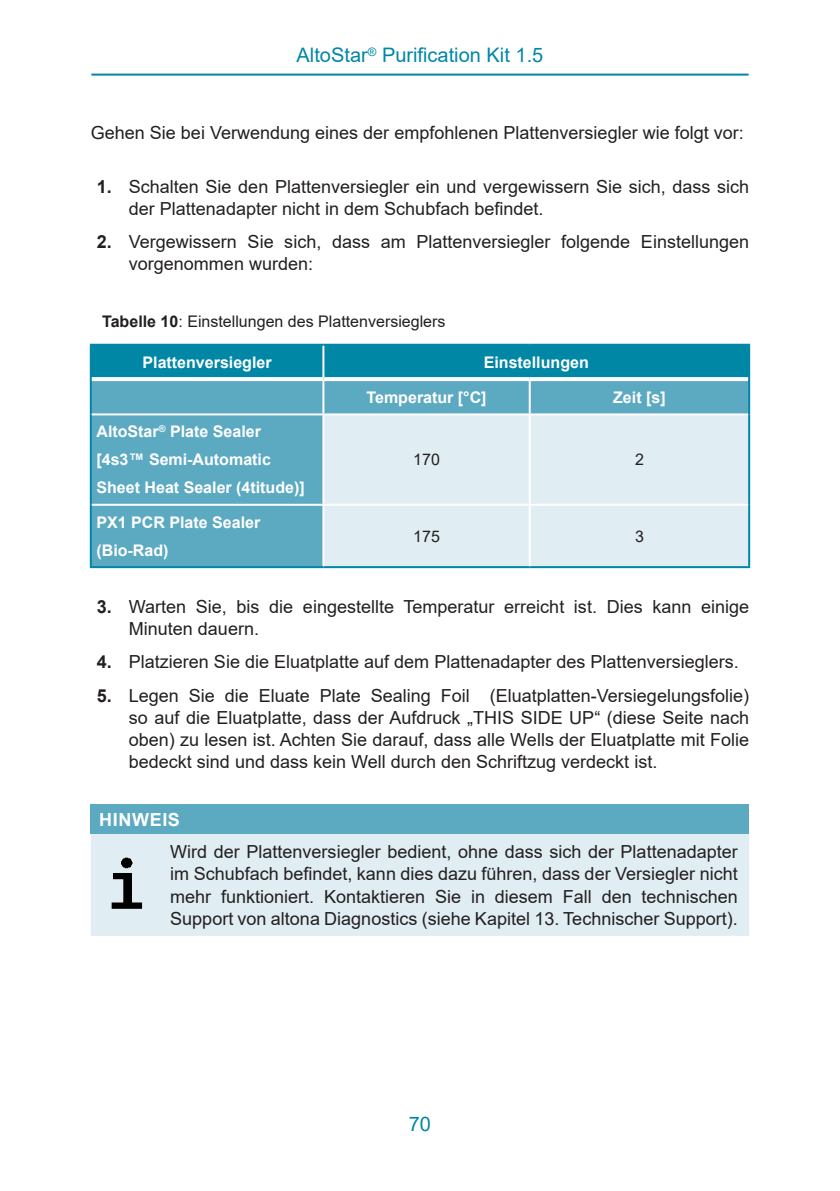
<style>
.page{position:relative;width:840px;height:1191px;background:#fff}
.page>*{position:absolute;margin:0;border:0;box-sizing:border-box;transform-origin:0 0}
.Seitenkopf{font:20px "Arial";color:#0087a6}
.Note_para{font:18px/22px "Arial";color:#231f20}
.Mengentext{font:18px "Arial";color:#231f20}
.Note_Titel{font:700 18px "Arial";letter-spacing:.035em;color:#fff}
.Mengentext_white_lef{font:700 16px/28px "Arial";color:#fff}
.Titel{font:16px "Arial";color:#231f20}
.Kopfzeile{font:700 16px "Arial";color:#fff}
.Mengentext_white{font:700 16px "Arial";color:#fff}
.Mengentext_zentriert{font:16px "Arial";color:#231f20}
.s1{font-weight:700}
</style>
<div class="page">
<hr style="left:91px;top:74px;width:657px;height:2px;background:#0087a6">
<svg style="left:92px;top:346px;width:655px;height:220px;background:#43a0ba"></svg>
<div style="left:324px;top:415px;width:423px;height:151px;background:#e0edf3"></div>
<hr style="left:90px;top:379px;width:2px;height:35px;background:#0087a6">
<hr style="left:90px;top:414px;width:2px;height:91px;background:#0087a6">
<hr style="left:90px;top:505px;width:2px;height:61px;background:#0087a6">
<hr style="left:323px;top:566px;width:206px;height:2px;background:#0087a6">
<hr style="left:529px;top:566px;width:220px;height:2px;background:#0087a6">
<hr style="left:90px;top:344px;width:233px;height:2px;background:#0087a6">
<hr style="left:90px;top:346px;width:2px;height:33px;background:#0087a6">
<svg style="left:92px;top:377px;width:231px;height:4px"></svg>
<hr style="left:323px;top:344px;width:206px;height:2px;background:#0087a6">
<hr style="left:529px;top:344px;width:220px;height:2px;background:#0087a6">
<hr style="left:747px;top:346px;width:2px;height:33px;background:#0087a6">
<hr style="left:322px;top:346px;width:2px;height:31px;background:#fff">
<svg style="left:323px;top:377px;width:206px;height:4px"></svg>
<svg style="left:529px;top:377px;width:218px;height:4px"></svg>
<hr style="left:322px;top:381px;width:2px;height:32px;background:#fff">
<hr style="left:528px;top:381px;width:2px;height:32px;background:#fff">
<hr style="left:92px;top:413px;width:231px;height:2px;background:#fff">
<hr style="left:323px;top:413px;width:206px;height:2px;background:#fff">
<hr style="left:322px;top:415px;width:2px;height:89px;background:#fff">
<hr style="left:529px;top:413px;width:218px;height:2px;background:#fff">
<hr style="left:528px;top:415px;width:2px;height:89px;background:#fff">
<hr style="left:92px;top:504px;width:231px;height:2px;background:#fff">
<hr style="left:323px;top:504px;width:206px;height:2px;background:#fff">
<hr style="left:322px;top:506px;width:2px;height:60px;background:#fff">
<hr style="left:529px;top:504px;width:218px;height:2px;background:#fff">
<hr style="left:528px;top:506px;width:2px;height:60px;background:#fff">
<hr style="left:747px;top:379px;width:2px;height:35px;background:#0087a6">
<hr style="left:747px;top:414px;width:2px;height:91px;background:#0087a6">
<hr style="left:747px;top:505px;width:2px;height:61px;background:#0087a6">
<hr style="left:90px;top:566px;width:233px;height:2px;background:#0087a6">
<div style="left:91px;top:805px;width:657px;height:29px;background:#5caac2"></div>
<div style="left:91px;top:834px;width:657px;height:102px;background:#e0edf3"></div>
<img style="left:94px;top:853px;width:62px;height:63px">
<p class="Seitenkopf" style="left:296px;top:41px;width:248px">AltoStar<sup>®</sup> Purification Kit 1.5</p>
<p class="Mengentext" style="left:91px;top:121px;width:654px">Gehen Sie bei Verwendung eines der empfohlenen Plattenversiegler wie folgt vor:</p>
<p class="Note_para" style="left:129px;top:175px;width:621px;text-indent:-32px"><span class="s1">1.</span> Schalten Sie den Plattenversiegler ein und vergewissern Sie sich, dass sich der Plattenadapter nicht in dem Schubfach befindet.</p>
<p class="Note_para" style="left:129px;top:230px;width:621px;text-indent:-32px"><span class="s1">2.</span> Vergewissern Sie sich, dass am Plattenversiegler folgende Einstellungen vorgenommen wurden:</p>
<p class="Titel" style="left:102px;top:310px;width:344px"><span class="s1">Tabelle 10</span>: Einstellungen des Plattenversieglers</p>
<p class="Kopfzeile" style="left:142px;top:351px;width:130px">Plattenversiegler</p>
<p class="Kopfzeile" style="left:483px;top:351px;width:106px">Einstellungen</p>
<p class="Mengentext_white" style="left:366px;top:386px;width:121px">Temperatur [°C]</p>
<p class="Mengentext_white" style="left:613px;top:386px;width:54px">Zeit [s]</p>
<p class="Mengentext_white_lef" style="left:96px;top:418px;width:210px">AltoStar<sup>®</sup> Plate Sealer [4s3™ Semi-Automatic<br>Sheet Heat Sealer (4titude)]</p>
<p class="Mengentext_zentriert" style="left:413px;top:449px;width:28px">170</p>
<p class="Mengentext_zentriert" style="left:634px;top:449px;width:10px">2</p>
<p class="Mengentext_white_lef" style="left:96px;top:508px;width:165px">PX1 PCR Plate Sealer (Bio-Rad)</p>
<p class="Mengentext_zentriert" style="left:413px;top:525px;width:28px">175</p>
<p class="Mengentext_zentriert" style="left:634px;top:525px;width:10px">3</p>
<p class="Note_para" style="left:129px;top:595px;width:621px;text-indent:-32px"><span class="s1">3.</span> Warten Sie, bis die eingestellte Temperatur erreicht ist. Dies kann einige<br>Minuten dauern.</p>
<p class="Note_para" style="left:97px;top:651px;width:643px"><span class="s1">4.</span> Platzieren Sie die Eluatplatte auf dem Plattenadapter des Plattenversieglers.</p>
<p class="Note_para" style="left:129px;top:684px;width:621px;text-align:justify;text-indent:-32px"><span class="s1">5.</span> Legen Sie die Eluate Plate Sealing Foil (Eluatplatten-Versiegelungsfolie) so auf die Eluatplatte, dass der Aufdruck „THIS SIDE UP“ (diese Seite nach oben) zu lesen ist. Achten Sie darauf, dass alle Wells der Eluatplatte mit Folie bedeckt sind und dass kein Well durch den Schriftzug verdeckt ist.</p>
<p class="Note_Titel" style="left:99px;top:807px;width:82px">HINWEIS</p>
<p class="Note_para" style="left:170px;top:841px;width:568px;text-align:justify">Wird der Plattenversiegler bedient, ohne dass sich der Plattenadapter im Schubfach befindet, kann dies dazu führen, dass der Versiegler nicht mehr funktioniert. Kontaktieren Sie in diesem Fall den technischen Support von altona Diagnostics (siehe Kapitel 13. Technischer Support).</p>
<p class="Seitenkopf" style="left:408px;top:1110px;width:24px">70</p>
</div>
